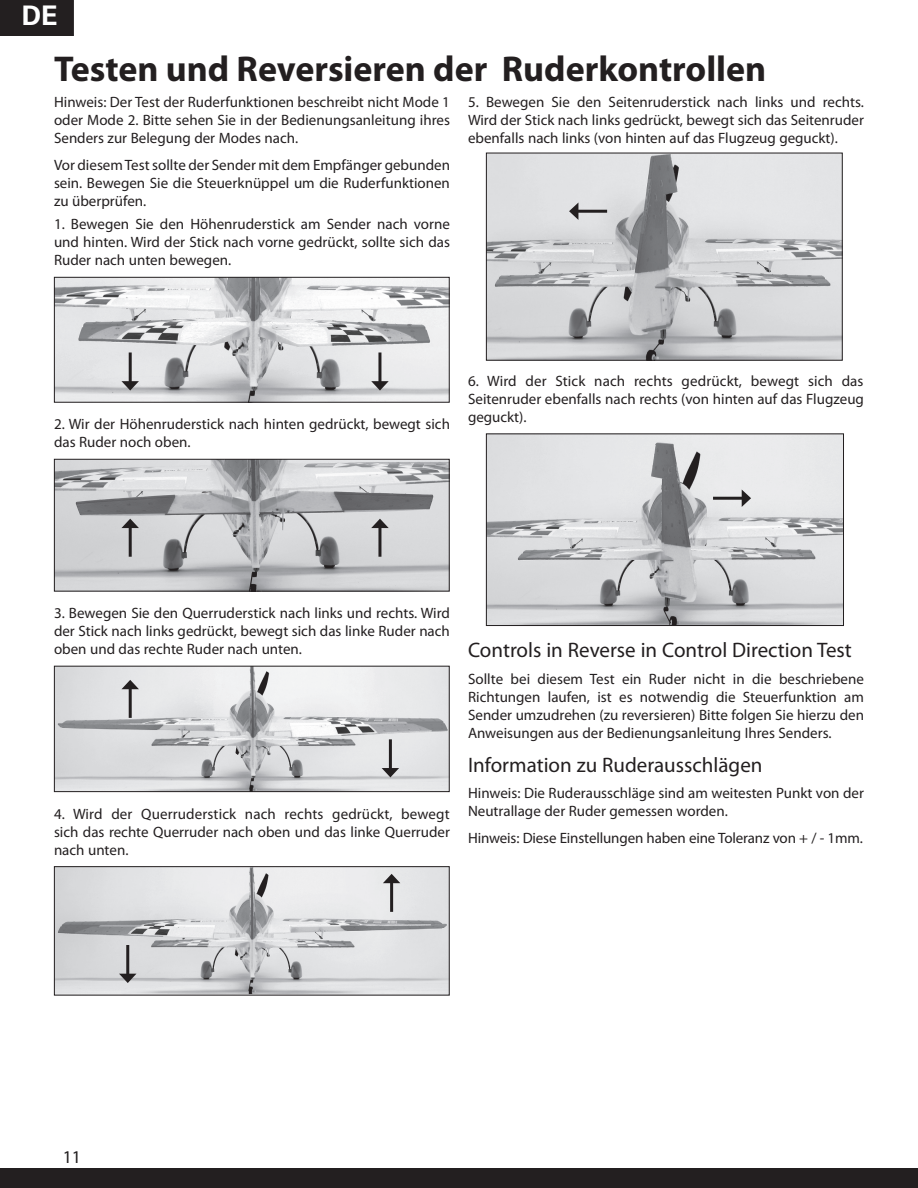
<style>
.page{position:relative;width:918px;height:1188px;background:#fff}
.page>*{position:absolute;margin:0;border:0;box-sizing:border-box;transform-origin:0 0}
.t1{font:700 36px "Myriad Pro";color:#231f20}
.t2{font:700 27px "Univers LT Std";color:#fff}
.t3{font:21px "Myriad Pro";color:#231f20}
.t4{font:18px "Myriad Pro";color:#231f20}
.t5{font:15px/18px "Myriad Pro";color:#231f20;text-align:justify}
</style>
<div class="page">
<div style="left:0;top:1169px;width:918px;height:19px;background:#231f20"></div>
<img style="left:56px;top:279px;width:392px;height:122px">
<div style="left:54px;top:277px;width:396px;height:126px;border:1px solid #231f20"></div>
<img style="left:56px;top:461px;width:392px;height:129px">
<div style="left:54px;top:459px;width:396px;height:133px;border:1px solid #231f20"></div>
<img style="left:56px;top:668px;width:392px;height:122px">
<div style="left:54px;top:666px;width:396px;height:126px;border:1px solid #231f20"></div>
<img style="left:56px;top:868px;width:392px;height:125px">
<div style="left:54px;top:866px;width:396px;height:129px;border:1px solid #231f20"></div>
<hr style="left:129px;top:352px;width:3px;height:32px;background:#231f20">
<svg style="left:121px;top:381px;width:18px;height:10px"></svg>
<hr style="left:378px;top:525px;width:3px;height:32px;background:#231f20">
<svg style="left:371px;top:519px;width:18px;height:9px"></svg>
<hr style="left:390px;top:881px;width:3px;height:31px;background:#231f20">
<svg style="left:383px;top:874px;width:17px;height:9px"></svg>
<hr style="left:378px;top:352px;width:3px;height:32px;background:#231f20">
<svg style="left:371px;top:381px;width:18px;height:10px"></svg>
<hr style="left:126px;top:945px;width:3px;height:31px;background:#231f20">
<svg style="left:119px;top:974px;width:17px;height:9px"></svg>
<hr style="left:389px;top:739px;width:3px;height:32px;background:#231f20">
<svg style="left:382px;top:768px;width:17px;height:9px"></svg>
<hr style="left:129px;top:525px;width:3px;height:32px;background:#231f20">
<svg style="left:121px;top:519px;width:18px;height:9px"></svg>
<hr style="left:129px;top:687px;width:3px;height:31px;background:#231f20">
<svg style="left:121px;top:680px;width:18px;height:9px"></svg>
<img style="left:488px;top:436px;width:354px;height:188px">
<div style="left:486px;top:434px;width:358px;height:192px;border:1px solid #231f20"></div>
<hr style="left:713px;top:497px;width:31px;height:3px;background:#231f20">
<svg style="left:742px;top:490px;width:9px;height:17px"></svg>
<img style="left:488px;top:155px;width:353px;height:204px">
<div style="left:486px;top:153px;width:357px;height:208px;border:1px solid #231f20"></div>
<hr style="left:576px;top:210px;width:31px;height:3px;background:#231f20">
<svg style="left:569px;top:202px;width:9px;height:18px"></svg>
<div style="left:1px;top:1px;width:72px;height:34px;background:#231f20"></div>
<div style="left:0;top:0;width:74px;height:36px;border:2px solid #231f20"></div>
<h2 class="t2" style="left:22px;top:0;width:37px">DE</h2>
<h1 class="t1" style="left:54px;top:45px;width:714px">Testen und Reversieren der Ruderkontrollen</h1>
<p class="t5" style="left:54px;top:93px;width:398px">Hinweis: Der Test der Ruderfunktionen beschreibt nicht Mode 1 oder Mode 2. Bitte sehen Sie in der Bedienungsanleitung ihres Senders zur Belegung der Modes nach.</p>
<p class="t5" style="left:54px;top:156px;width:398px">Vor diesem Test sollte der Sender mit dem Empfänger gebunden sein. Bewegen Sie die Steuerknüppel um die Ruderfunktionen zu überprüfen.</p>
<p class="t5" style="left:54px;top:215px;width:397px">1. Bewegen Sie den Höhenruderstick am Sender nach vorne und hinten. Wird der Stick nach vorne gedrückt, sollte sich das Ruder nach unten bewegen.</p>
<p class="t5" style="left:468px;top:93px;width:398px">5. Bewegen Sie den Seitenruderstick nach links und rechts.<br>Wird der Stick nach links gedrückt, bewegt sich das Seitenruder ebenfalls nach links (von hinten auf das Flugzeug geguckt).</p>
<p class="t5" style="left:54px;top:415px;width:398px">2. Wir der Höhenruderstick nach hinten gedrückt, bewegt sich das Ruder noch oben.</p>
<p class="t5" style="left:468px;top:372px;width:397px">6. Wird der Stick nach rechts gedrückt, bewegt sich das Seitenruder ebenfalls nach rechts (von hinten auf das Flugzeug geguckt).</p>
<p class="t5" style="left:54px;top:604px;width:398px">3. Bewegen Sie den Querruderstick nach links und rechts. Wird der Stick nach links gedrückt, bewegt sich das linke Ruder nach oben und das rechte Ruder nach unten.</p>
<p class="t5" style="left:54px;top:804px;width:398px">4. Wird der Querruderstick nach rechts gedrückt, bewegt sich das rechte Querruder nach oben und das linke Querruder nach unten.</p>
<h3 class="t3" style="left:468px;top:637px;width:385px">Controls in Reverse in Control Direction Test</h3>
<p class="t5" style="left:468px;top:670px;width:398px">Sollte bei diesem Test ein Ruder nicht in die beschriebene Richtungen laufen, ist es notwendig die Steuerfunktion am Sender umzudrehen (zu reversieren) Bitte folgen Sie hierzu den Anweisungen aus der Bedienungsanleitung Ihres Senders.</p>
<h3 class="t3" style="left:468px;top:752px;width:296px">Information zu Ruderausschlägen</h3>
<p class="t5" style="left:468px;top:784px;width:397px">Hinweis: Die Ruderausschläge sind am weitesten Punkt von der<br>Neutrallage der Ruder gemessen worden.</p>
<p class="t5" style="left:468px;top:829px;width:396px">Hinweis: Diese Einstellungen haben eine Toleranz von + / - 1mm.</p>
<p class="t4" style="left:63px;top:1145px;width:20px">11</p>
</div>
